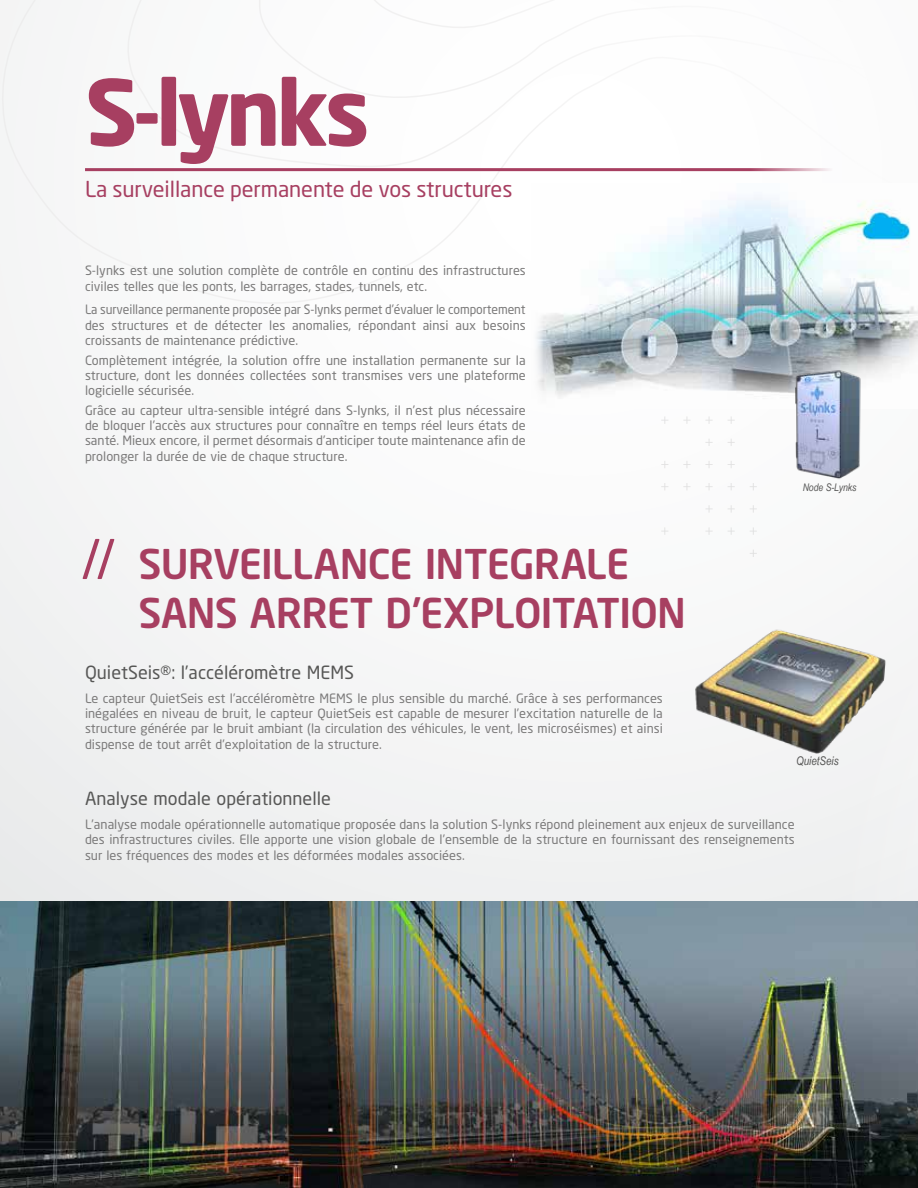
<style>
.page{position:relative;width:918px;height:1188px;background:#f7f8f8}
.page>*{position:absolute;margin:0;border:0;box-sizing:border-box;transform-origin:0 0}
.t1{font:700 90px "Neo Sans Std";letter-spacing:-.05em;color:#a73f61}
.t2{font:500 40.5px/48.6px "Neo Sans Std";letter-spacing:-.02em;color:#a73f61}
.t3{font:21.75px "Neo Sans Std";letter-spacing:-.005em;color:#a73f61}
.t4{font:18px "Neo Sans Std";color:#575756}
.t5{font:12.75px/15.3px "Neo Sans Std";color:#7c7b7b;text-align:justify}
.t6{font:12.75px/15.3px "Neo Sans Std";color:#7c7b7b;text-align:justify;scale:.96 1}
.t7{font:italic 12px "Arial Narrow";color:#575756}
.t8{font:italic 10.5px "Arial Narrow";color:#575756}
.s1{font-weight:400;font-size:54px}
</style>
<div class="page">
<hr style="left:85px;top:168px;width:748px;height:3px;background:#a73f61">
<img style="left:0;top:901px;width:918px;height:287px">
<img style="left:538px;top:205px;width:380px;height:188px">
<img style="left:782px;top:366px;width:95px;height:113px">
<img style="left:695px;top:629px;width:191px;height:125px">
<svg style="left:728px;top:439px;width:6px;height:7px"></svg>
<svg style="left:728px;top:461px;width:7px;height:7px"></svg>
<svg style="left:661px;top:461px;width:7px;height:7px"></svg>
<svg style="left:750px;top:483px;width:7px;height:7px"></svg>
<svg style="left:728px;top:483px;width:6px;height:7px"></svg>
<svg style="left:662px;top:483px;width:6px;height:7px"></svg>
<svg style="left:750px;top:550px;width:7px;height:7px"></svg>
<h1 class="t1" style="left:85px;top:55px;width:287px">S-lynks</h1>
<h3 class="t3" style="left:85px;top:176px;width:429px">La surveillance permanente de vos structures</h3>
<p class="t5" style="left:85px;top:263px;width:442px">S-lynks est une solution complète de contrôle en continu des infrastructures civiles telles que les ponts, les barrages, stades, tunnels, etc.</p>
<p class="t6" style="left:85px;top:302px;width:461px">La surveillance permanente proposée par S-lynks permet d’évaluer le comportement des structures et de détecter les anomalies, répondant ainsi aux besoins croissants de maintenance prédictive.</p>
<p class="t5" style="left:85px;top:352px;width:442px">Complètement intégrée, la solution offre une installation permanente sur la structure, dont les données collectées sont transmises vers une plateforme logicielle sécurisée.</p>
<p class="t5" style="left:85px;top:402px;width:442px">Grâce au capteur ultra-sensible intégré dans S-lynks, il n’est plus nécessaire de bloquer l’accès aux structures pour connaître en temps réel leurs états de santé. Mieux encore, il permet désormais d’anticiper toute maintenance afin de prolonger la durée de vie de chaque structure.</p>
<h2 class="t2" style="left:138px;top:539px;width:549px;text-indent:-57px"><span class="s1">//</span> SURVEILLANCE INTEGRALE<br>SANS ARRET D’EXPLOITATION</h2>
<h3 class="t4" style="left:85px;top:661px;width:270px">QuietSeis®: l’accéléromètre MEMS</h3>
<p class="t5" style="left:85px;top:690px;width:579px">Le capteur QuietSeis est l’accéléromètre MEMS le plus sensible du marché. Grâce à ses performances inégalées en niveau de bruit, le capteur QuietSeis est capable de mesurer l’excitation naturelle de la structure générée par le bruit ambiant (la circulation des véhicules, le vent, les microséismes) et ainsi dispense de tout arrêt d’exploitation de la structure.</p>
<p class="t8" style="left:803px;top:480px;width:55px">Node S-Lynks</p>
<p class="t7" style="left:796px;top:753px;width:44px">QuietSeis</p>
<h3 class="t4" style="left:85px;top:788px;width:247px">Analyse modale opérationnelle</h3>
<p class="t5" style="left:85px;top:816px;width:711px">L’analyse modale opérationnelle automatique proposée dans la solution S-lynks répond pleinement aux enjeux de surveillance des infrastructures civiles. Elle apporte une vision globale de l’ensemble de la structure en fournissant des renseignements sur les fréquences des modes et les déformées modales associées.</p>
</div>
